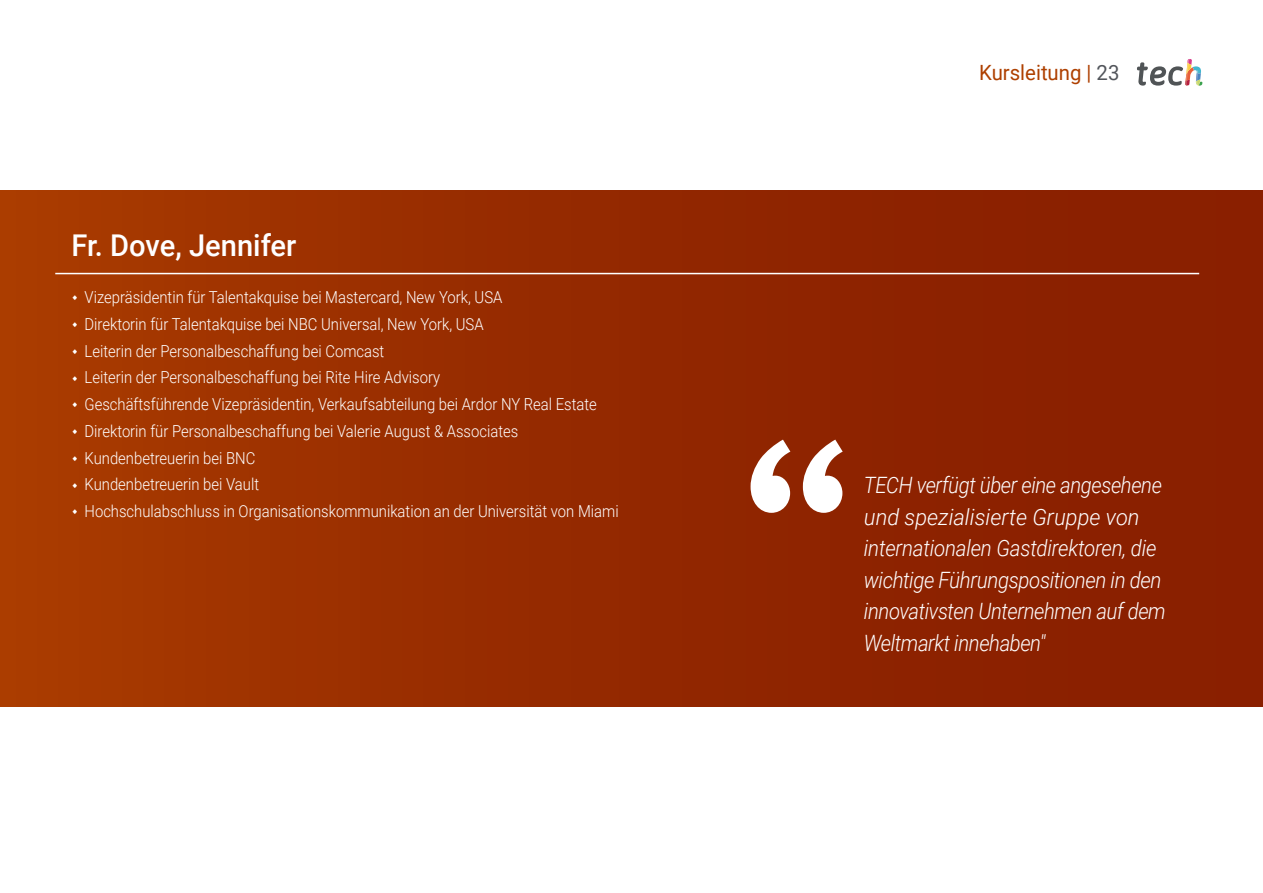
<style>
.page{position:relative;width:1263px;height:893px;background:#fff}
.page>*{position:absolute;margin:0;border:0;box-sizing:border-box;transform-origin:0 0}
.t1{font:500 30px "Roboto";color:#fff}
.t2{font:italic 300 22.5px/31.5px "Roboto";letter-spacing:-.02em;color:#fff;scale:.9 1}
.t3{font:21px "Roboto";color:#ae4000}
.t4{font:300 16.5px/26.7px "Roboto";color:#fff;scale:.9 1}
.s1{color:#52555b}
</style>
<div class="page">
<svg style="left:1137px;top:59px;width:65px;height:27px"></svg>
<div style="left:0;top:191px;width:1263px;height:516px;background:linear-gradient(to right,#a63900,#851b00)"></div>
<svg style="left:750px;top:440px;width:93px;height:73px"></svg>
<hr style="left:55px;top:273px;width:1144px;height:1px;background:#fff">
<svg style="left:73px;top:295px;width:4px;height:5px"></svg>
<svg style="left:73px;top:322px;width:4px;height:5px"></svg>
<svg style="left:73px;top:349px;width:4px;height:5px"></svg>
<svg style="left:73px;top:376px;width:4px;height:5px"></svg>
<svg style="left:73px;top:402px;width:4px;height:5px"></svg>
<svg style="left:73px;top:429px;width:4px;height:5px"></svg>
<svg style="left:73px;top:456px;width:4px;height:5px"></svg>
<svg style="left:73px;top:483px;width:4px;height:5px"></svg>
<svg style="left:73px;top:509px;width:4px;height:5px"></svg>
<h1 class="t1" style="left:71px;top:225px;width:226px">Fr. Dove, Jennifer</h1>
<p class="t4" style="left:85px;top:283px;width:595px">Vizepräsidentin für Talentakquise bei Mastercard, New York, USA<br>Direktorin für Talentakquise bei NBC Universal, New York, USA<br>Leiterin der Personalbeschaffung bei Comcast<br>Leiterin der Personalbeschaffung bei Rite Hire Advisory<br>Geschäftsführende Vizepräsidentin, Verkaufsabteilung bei Ardor NY Real Estate Direktorin für Personalbeschaffung bei Valerie August &amp; Associates Kundenbetreuerin bei BNC<br>Kundenbetreuerin bei Vault<br>Hochschulabschluss in Organisationskommunikation an der Universität von Miami</p>
<p class="t3" style="left:979px;top:57px;width:142px">Kursleitung | <span class="s1">23</span></p>
<h2 class="t2" style="left:864px;top:468px;width:337px">TECH verfügt über eine angesehene und spezialisierte Gruppe von internationalen Gastdirektoren, die wichtige Führungspositionen in den innovativsten Unternehmen auf dem Weltmarkt innehaben"</h2>
</div>
